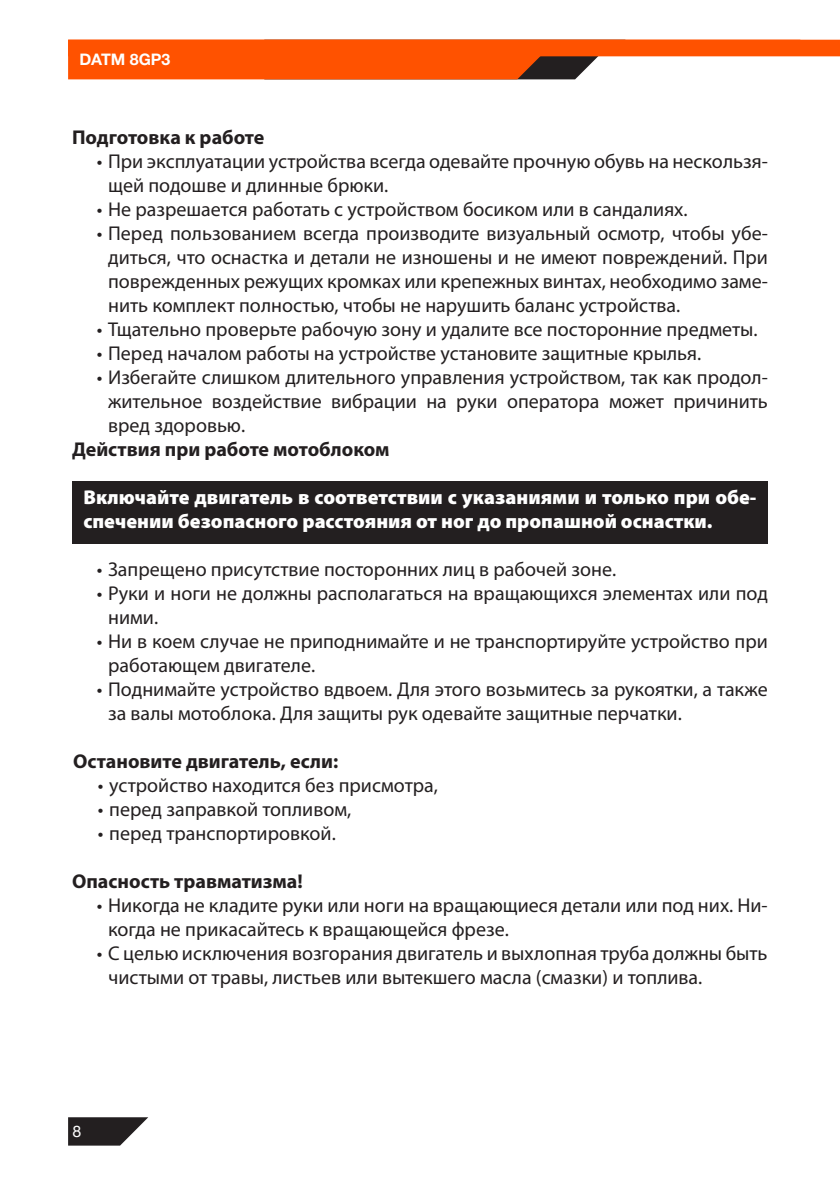
<style>
.page{position:relative;width:840px;height:1191px;background:#fff}
.page>*{position:absolute;margin:0;border:0;box-sizing:border-box;transform-origin:0 0}
.t1{font:20px/24px "Myriad Pro";color:#231f20}
.t2{font:900 20px/24px "Myriad Pro";color:#fff}
.t3{font:700 20px "Myriad Pro";color:#231f20}
.t4{font:700 16px "Helvetica Neue Cyr";color:#fefffe}
.t5{font:16px "Helvetica Neue Cyr";color:#fff}
</style>
<div class="page">
<svg style="left:68px;top:40px;width:771px;height:39px"></svg>
<svg style="left:68px;top:1117px;width:80px;height:28px"></svg>
<div style="left:72px;top:481px;width:695px;height:63px;background:#231f20"></div>
<p class="t4" style="left:79px;top:50px;width:92px">DATM 8GP3</p>
<p class="t3" style="left:72px;top:130px;width:194px">Подготовка к работе</p>
<p class="t1" style="left:108px;top:151px;width:661px;text-indent:-11px">• При эксплуатации устройства всегда одевайте прочную обувь на нескользя&shy;щей подошве и длинные брюки.</p>
<p class="t1" style="left:97px;top:199px;width:592px">• Не разрешается работать с устройством босиком или в сандалиях.</p>
<p class="t1" style="left:108px;top:223px;width:661px;text-align:justify;text-indent:-11px">• Перед пользованием всегда производите визуальный осмотр, чтобы убе&shy;диться, что оснастка и детали не изношены и не имеют повреждений. При поврежденных режущих кромках или крепежных винтах, необходимо заме&shy;нить комплект полностью, чтобы не нарушить баланс устройства.</p>
<p class="t1" style="left:97px;top:319px;width:662px">• Тщательно проверьте рабочую зону и удалите все посторонние предметы.</p>
<p class="t1" style="left:97px;top:343px;width:605px">• Перед началом работы на устройстве установите защитные крылья.</p>
<p class="t1" style="left:108px;top:367px;width:661px;text-align:justify;text-indent:-11px">• Избегайте слишком длительного управления устройством, так как продол&shy;жительное воздействие вибрации на руки оператора может причинить вред здоровью.</p>
<p class="t3" style="left:72px;top:442px;width:319px">Действия при работе мотоблоком</p>
<p class="t2" style="left:83px;top:486px;width:674px">Включайте двигатель в соответствии с указаниями и только при обе&shy;спечении безопасного расстояния от ног до пропашной оснастки.</p>
<p class="t1" style="left:97px;top:559px;width:521px">• Запрещено присутствие посторонних лиц в рабочей зоне.</p>
<p class="t1" style="left:108px;top:583px;width:661px;text-indent:-11px">• Руки и ноги не должны располагаться на вращающихся элементах или под ними.</p>
<p class="t1" style="left:108px;top:631px;width:661px;text-indent:-11px">• Ни в коем случае не приподнимайте и не транспортируйте устройство при работающем двигателе.</p>
<p class="t1" style="left:108px;top:679px;width:661px;text-indent:-11px">• Поднимайте устройство вдвоем. Для этого возьмитесь за рукоятки, а также за валы мотоблока. Для защиты рук одевайте защитные перчатки.</p>
<p class="t3" style="left:73px;top:754px;width:266px">Остановите двигатель, если:</p>
<p class="t1" style="left:98px;top:775px;width:341px">• устройство находится без присмотра,</p>
<p class="t1" style="left:98px;top:799px;width:255px">• перед заправкой топливом,</p>
<p class="t1" style="left:98px;top:823px;width:239px">• перед транспортировкой.</p>
<p class="t3" style="left:72px;top:874px;width:232px">Опасность травматизма!</p>
<p class="t1" style="left:108px;top:895px;width:660px;text-indent:-11px">• Никогда не кладите руки или ноги на вращающиеся детали или под них. Ни&shy;когда не прикасайтесь к вращающейся фрезе.</p>
<p class="t1" style="left:108px;top:943px;width:660px;text-indent:-11px">• С целью исключения возгорания двигатель и выхлопная труба должны быть чистыми от травы, листьев или вытекшего масла (смазки) и топлива.</p>
<p class="t5" style="left:73px;top:1125px;width:10px">8</p>
</div>
